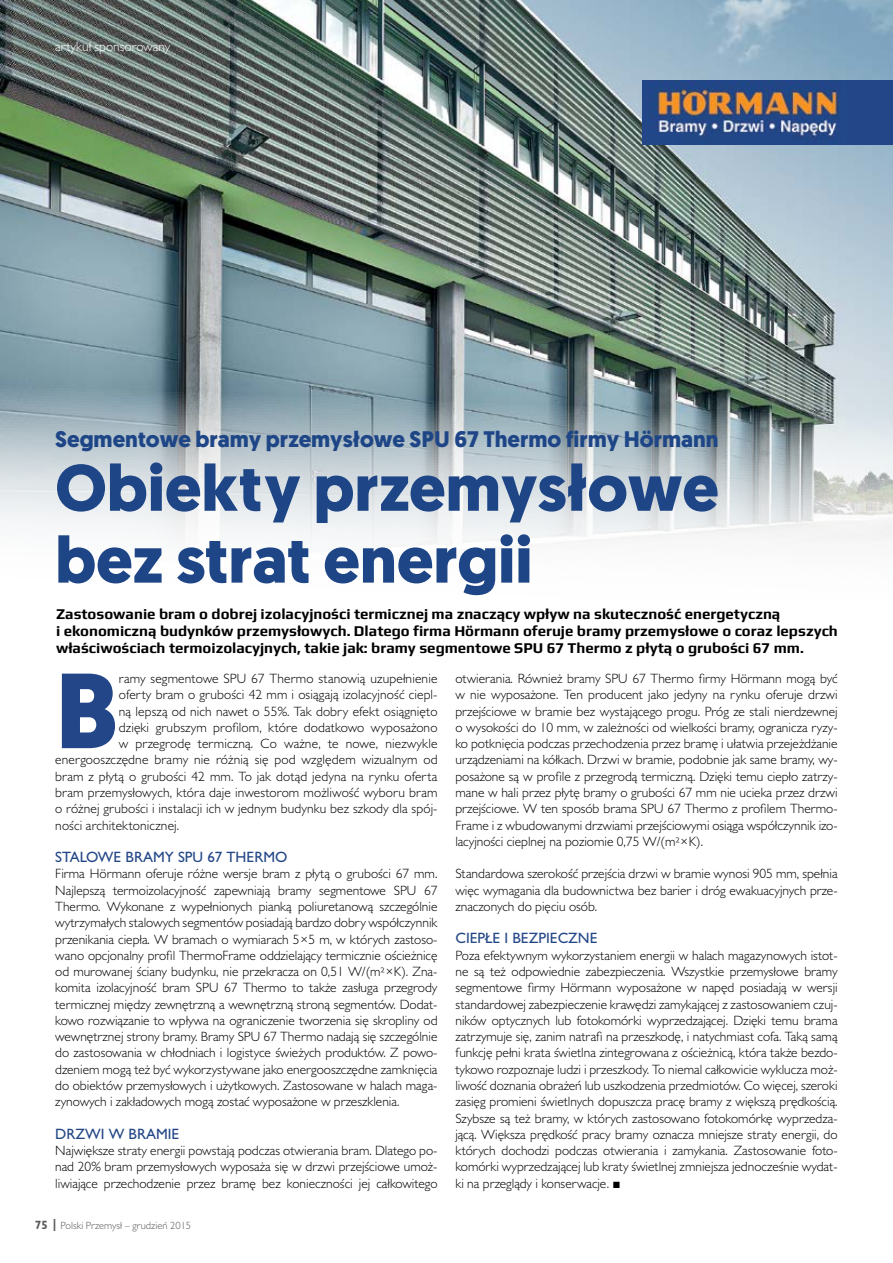
<style>
.page{position:relative;width:893px;height:1263px;background:#fff}
.page>*{position:absolute;margin:0;border:0;box-sizing:border-box;transform-origin:0 0}
.t1{font:700 106.5px "Geomanist";color:#224687}
.t2{font:700 65.4px/71.8px "Geomanist";color:#1e4687}
.t3{font:700 22.5px "Geomanist";color:#1e4687}
.t4{font:700 15px/17.2px "Play";color:#000}
.t5{font:500 15px "Gill Sans MT Pro";color:#224686}
.t6{font:300 13.5px/16.4px "Gill Sans MT Pro";letter-spacing:.01em;color:#000;text-align:justify}
.t7{font:300 13.5px "Gill Sans MT Pro";color:#fff}
.t8{font:300 10.5px "Gill Sans MT Pro";color:#58595b}
.s1{font-family:"Arial";font-weight:400}
.s2{font-weight:700;font-stretch:condensed;font-size:12px}
.s3{font-family:"Myriad Pro";font-weight:900;font-size:12px}
</style>
<div class="page">
<img style="left:0;top:0;width:893px;height:546px">
<div style="left:642px;top:81px;width:251px;height:64px;background:#224687"></div>
<img style="left:656px;top:81px;width:183px;height:60px">
<p class="t7" style="left:55px;top:38px;width:117px">artykuł sponsorowany</p>
<h3 class="t3" style="left:55px;top:424px;width:665px">Segmentowe bramy przemysłowe SPU 67 Thermo firmy Hörmann</h3>
<h2 class="t2" style="left:55px;top:452px;width:665px">Obiekty przemysłowe bez strat energii</h2>
<p class="t4" style="left:56px;top:605px;width:783px">Zastosowanie bram o dobrej izolacyjności termicznej ma znaczący wpływ na skuteczność energetyczną<br>i ekonomiczną budynków przemysłowych. Dlatego firma Hörmann oferuje bramy przemysłowe o coraz lepszych właściwościach termoizolacyjnych, takie jak: bramy segmentowe SPU 67 Thermo z płytą o grubości 67 mm.</p>
<h1 class="t1" style="left:55px;top:640px;width:64px">B</h1>
<p class="t6" style="left:119px;top:670px;width:320px">ramy segmentowe SPU 67 Thermo stanowią uzupełnienie</p>
<p class="t6" style="left:455px;top:670px;width:384px">otwierania. Również bramy SPU 67 Thermo firmy Hörmann mogą być w nie wyposażone. Ten producent jako jedyny na rynku oferuje drzwi przejściowe w bramie bez wystającego progu. Próg ze stali nierdzewnej o wysokości do 10 mm, w zależności od wielkości bramy, ogranicza ryzy&shy;ko potknięcia podczas przechodzenia przez bramę i ułatwia przejeżdżanie urządzeniami na kółkach. Drzwi w bramie, podobnie jak same bramy, wy&shy;posażone są w profile z przegrodą termiczną. Dzięki temu ciepło zatrzy&shy;mane w hali przez płytę bramy o grubości 67 mm nie ucieka przez drzwi przejściowe. W ten sposób brama SPU 67 Thermo z profilem Thermo-Frame i z wbudowanymi drzwiami przejściowymi osiąga współczynnik izo&shy;lacyjności cieplnej na poziomie 0,75 W/(m²×K).</p>
<p class="t6" style="left:455px;top:865px;width:384px">Standardowa szerokość przejścia drzwi w bramie wynosi 905 mm, spełnia więc wymagania dla budownictwa bez barier i dróg ewakuacyjnych prze&shy;znaczonych do pięciu osób.</p>
<p class="t5" style="left:455px;top:929px;width:144px">CIEPŁE I BEZPIECZNE</p>
<p class="t6" style="left:455px;top:947px;width:384px">Poza efektywnym wykorzystaniem energii w halach magazynowych istot&shy;ne są też odpowiednie zabezpieczenia. Wszystkie przemysłowe bramy segmentowe firmy Hörmann wyposażone w napęd posiadają w wersji standardowej zabezpieczenie krawędzi zamykającej z zastosowaniem czuj&shy;ników optycznych lub fotokomórki wyprzedzającej. Dzięki temu brama zatrzymuje się, zanim natrafi na przeszkodę, i natychmiast cofa. Taką samą funkcję pełni krata świetlna zintegrowana z ościeżnicą, która także bezdo&shy;tykowo rozpoznaje ludzi i przeszkody. To niemal całkowicie wyklucza moż&shy;liwość doznania obrażeń lub uszkodzenia przedmiotów. Co więcej, szeroki zasięg promieni świetlnych dopuszcza pracę bramy z większą prędkością.<br>Szybsze są też bramy, w których zastosowano fotokomórkę wyprzedza&shy;jącą. Większa prędkość pracy bramy oznacza mniejsze straty energii, do których dochodzi podczas otwierania i zamykania. Zastosowanie foto&shy;komórki wyprzedzającej lub kraty świetlnej zmniejsza jednocześnie wydat&shy;ki na przeglądy i konserwacje. <span class="s1">■</span></p>
<p class="t6" style="left:119px;top:686px;width:320px">oferty bram o grubości 42 mm i osiągają izolacyjność ciepl-</p>
<p class="t6" style="left:119px;top:703px;width:320px">ną lepszą od nich nawet o 55%. Tak dobry efekt osiągnięto</p>
<p class="t6" style="left:119px;top:719px;width:320px">dzięki grubszym profilom, które dodatkowo wyposażono</p>
<p class="t6" style="left:119px;top:735px;width:320px">w przegrodę termiczną. Co ważne, te nowe, niezwykle</p>
<p class="t6" style="left:55px;top:751px;width:384px">energooszczędne bramy nie różnią się pod względem wizualnym od</p>
<p class="t6" style="left:55px;top:768px;width:384px">bram z płytą o grubości 42 mm. To jak dotąd jedyna na rynku oferta</p>
<p class="t6" style="left:55px;top:784px;width:384px">bram przemysłowych, która daje inwestorom możliwość wyboru bram</p>
<p class="t6" style="left:55px;top:800px;width:384px">o różnej grubości i instalacji ich w jednym budynku bez szkody dla spój-</p>
<p class="t6" style="left:55px;top:817px;width:126px">ności architektonicznej.</p>
<p class="t5" style="left:55px;top:848px;width:234px">STALOWE BRAMY SPU 67 THERMO</p>
<p class="t6" style="left:55px;top:865px;width:384px">Firma Hörmann oferuje różne wersje bram z płytą o grubości 67 mm.<br>Najlepszą termoizolacyjność zapewniają bramy segmentowe SPU 67<br>Thermo. Wykonane z wypełnionych pianką poliuretanową szczególnie wytrzymałych stalowych segmentów posiadają bardzo dobry współczynnik przenikania ciepła. W bramach o wymiarach 5×5 m, w których zastoso&shy;wano opcjonalny profil ThermoFrame oddzielający termicznie ościeżnicę od murowanej ściany budynku, nie przekracza on 0,51 W/(m²×K). Zna&shy;komita izolacyjność bram SPU 67 Thermo to także zasługa przegrody termicznej między zewnętrzną a wewnętrzną stroną segmentów. Dodat&shy;kowo rozwiązanie to wpływa na ograniczenie tworzenia się skropliny od wewnętrznej strony bramy. Bramy SPU 67 Thermo nadają się szczególnie do zastosowania w chłodniach i logistyce świeżych produktów. Z powo&shy;dzeniem mogą też być wykorzystywane jako energooszczędne zamknięcia do obiektów przemysłowych i użytkowych. Zastosowane w halach maga&shy;zynowych i zakładowych mogą zostać wyposażone w przeszklenia.</p>
<p class="t5" style="left:55px;top:1125px;width:126px">DRZWI W BRAMIE</p>
<p class="t6" style="left:55px;top:1142px;width:384px">Największe straty energii powstają podczas otwierania bram. Dlatego po&shy;nad 20% bram przemysłowych wyposaża się w drzwi przejściowe umoż&shy;liwiające przechodzenie przez bramę bez konieczności jej całkowitego</p>
<p class="t8" style="left:35px;top:1219px;width:157px"><span class="s2">75</span> <span class="s3">|</span> Polski Przemysł – grudzień 2015</p>
</div>
